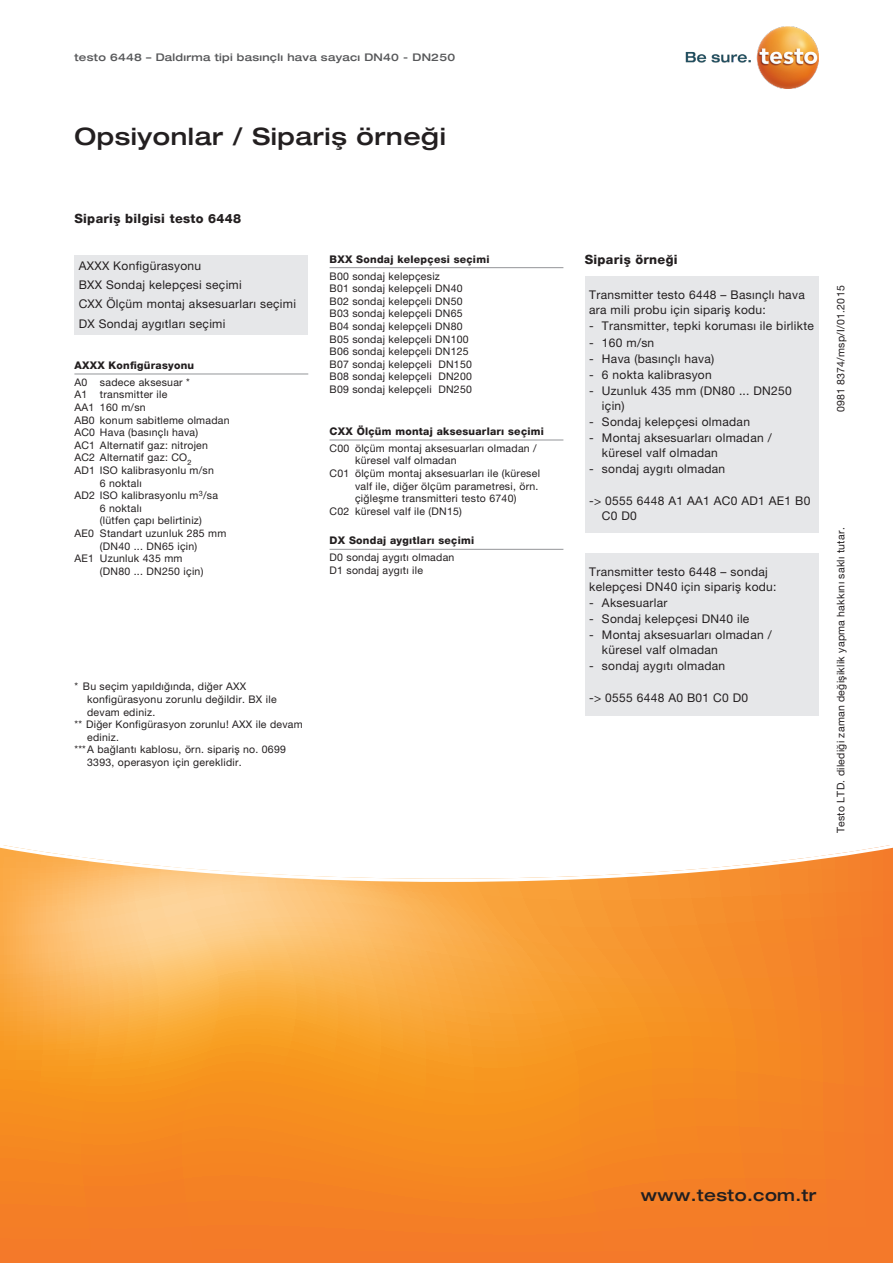
<style>
.page{position:relative;width:893px;height:1263px;background:#fff}
.page>*{position:absolute;margin:0;border:0;box-sizing:border-box;transform-origin:0 0}
.Headline_16pt{font:500 expanded 24px "Helvetica Neue LT Com";letter-spacing:.025em;color:#231f20}
.www_testo_de{font:500 expanded 16.5px "Helvetica Neue LT Com";letter-spacing:.025em;color:#231f20}
.Headline_14_16{font:800 12.75px "Helvetica Neue LT Com";letter-spacing:.025em;color:#231f20}
.Tabelle_Head_1{font:800 12.75px "Helvetica Neue LT Com";letter-spacing:.025em;color:#231f20}
.KMAT{font:12px/15px "Helvetica Neue LTW1 G";letter-spacing:.025em;color:#231f20}
.KMAT-2{font:10.5px/12.6px "Helvetica Neue LTW1 G";letter-spacing:.025em;color:#231f20}
.KMAT_ZT{font:800 10.5px "Helvetica Neue LT Com";letter-spacing:.025em;color:#231f20}
.Rubrik{font:500 expanded 10.5px "Helvetica Neue LT Com";letter-spacing:.025em;color:#57585a}
.KMAT-3{font:800 10.5px "Helvetica Neue LT Com";letter-spacing:.025em;color:#231f20}
</style>
<div class="page">
<svg style="left:0;top:845px;width:893px;height:418px;background:#f79a3f"></svg>
<img style="left:685px;top:27px;width:134px;height:61px">
<div style="left:74px;top:255px;width:234px;height:80px;background:#e6e7e9"></div>
<div style="left:585px;top:276px;width:234px;height:257px;background:#e6e7e9"></div>
<hr style="left:74px;top:374px;width:234px;height:1px;background:#939598">
<div style="left:585px;top:553px;width:234px;height:162px;background:#e6e7e9"></div>
<hr style="left:330px;top:267px;width:233px;height:1px;background:#939598">
<hr style="left:330px;top:440px;width:233px;height:1px;background:#939598">
<hr style="left:330px;top:549px;width:233px;height:1px;background:#939598">
<p class="Rubrik" style="left:74px;top:50px;width:382px">testo 6448 – Daldırma tipi basınçlı hava sayacı DN40 - DN250</p>
<p class="Headline_16pt" style="left:74px;top:121px;width:373px">Opsiyonlar / Sipariş örneği</p>
<p class="Headline_14_16" style="left:74px;top:211px;width:168px">Sipariş bilgisi testo 6448</p>
<p class="KMAT" style="left:79px;top:258px;width:124px">AXXX Konfigürasyonu</p>
<p class="KMAT" style="left:79px;top:277px;width:165px">BXX Sondaj kelepçesi seçimi</p>
<p class="KMAT" style="left:79px;top:297px;width:219px">CXX Ölçüm montaj aksesuarları seçimi</p>
<p class="KMAT" style="left:79px;top:316px;width:148px">DX Sondaj aygıtları seçimi</p>
<p class="KMAT_ZT" style="left:74px;top:359px;width:121px">AXXX Konfigürasyonu</p>
<p class="KMAT-2" style="left:74px;top:376px;width:117px">A0 sadece aksesuar *</p>
<p class="KMAT-2" style="left:74px;top:388px;width:94px">A1 transmitter ile</p>
<p class="KMAT-2" style="left:74px;top:401px;width:73px">AA1 160 m/sn</p>
<p class="KMAT-2" style="left:74px;top:413px;width:157px">AB0 konum sabitleme olmadan</p>
<p class="KMAT-2" style="left:74px;top:426px;width:125px">AC0 Hava (basınçlı hava)</p>
<p class="KMAT-2" style="left:74px;top:439px;width:135px">AC1 Alternatif gaz: nitrojen</p>
<p class="KMAT-2" style="left:74px;top:451px;width:119px">AC2 Alternatif gaz: CO<sub>2</sub></p>
<p class="KMAT-2" style="left:100px;top:464px;width:116px;text-indent:-26px">AD1 ISO kalibrasyonlu m/sn<br>6 noktalı</p>
<p class="KMAT-2" style="left:100px;top:489px;width:120px;text-indent:-26px">AD2 ISO kalibrasyonlu m<sup>3</sup>/sa<br>6 noktalı<br>(lütfen çapı belirtiniz)</p>
<p class="KMAT-2" style="left:74px;top:527px;width:153px;text-align:center">AE0 Standart uzunluk 285 mm (DN40 ... DN65 için)</p>
<p class="KMAT-2" style="left:100px;top:552px;width:105px;text-indent:-26px">AE1 Uzunluk 435 mm (DN80 ... DN250 için)</p>
<p class="KMAT_ZT" style="left:330px;top:253px;width:161px">BXX Sondaj kelepçesi seçimi</p>
<p class="KMAT-2" style="left:330px;top:269px;width:112px">B00 sondaj kelepçesiz</p>
<p class="KMAT-2" style="left:330px;top:282px;width:135px">B01 sondaj kelepçeli DN40</p>
<p class="KMAT-2" style="left:330px;top:295px;width:135px">B02 sondaj kelepçeli DN50</p>
<p class="KMAT-2" style="left:330px;top:307px;width:135px">B03 sondaj kelepçeli DN65</p>
<p class="KMAT-2" style="left:330px;top:320px;width:135px">B04 sondaj kelepçeli DN80</p>
<p class="KMAT-2" style="left:330px;top:332px;width:141px">B05 sondaj kelepçeli DN100</p>
<p class="KMAT-2" style="left:330px;top:345px;width:141px">B06 sondaj kelepçeli DN125</p>
<p class="KMAT-2" style="left:330px;top:358px;width:144px">B07 sondaj kelepçeli DN150</p>
<p class="KMAT-2" style="left:330px;top:370px;width:144px">B08 sondaj kelepçeli DN200</p>
<p class="KMAT-2" style="left:330px;top:383px;width:144px">B09 sondaj kelepçeli DN250</p>
<p class="KMAT_ZT" style="left:330px;top:425px;width:216px">CXX Ölçüm montaj aksesuarları seçimi</p>
<p class="KMAT-2" style="left:355px;top:442px;width:183px;text-indent:-26px">C00 ölçüm montaj aksesuarları olmadan / küresel valf olmadan</p>
<p class="KMAT-2" style="left:355px;top:467px;width:186px;text-indent:-26px">C01 ölçüm montaj aksesuarları ile (küresel valf ile, diğer ölçüm parametresi, örn. çiğleşme transmitteri testo 6740)</p>
<p class="KMAT-2" style="left:330px;top:505px;width:134px">C02 küresel valf ile (DN15)</p>
<p class="KMAT-3" style="left:330px;top:534px;width:146px">DX Sondaj aygıtları seçimi</p>
<p class="KMAT-2" style="left:330px;top:551px;width:126px">D0 sondaj aygıtı olmadan</p>
<p class="KMAT-2" style="left:330px;top:564px;width:95px">D1 sondaj aygıtı ile</p>
<p class="KMAT-2" style="left:87px;top:680px;width:191px;text-indent:-13px">* Bu seçim yapıldığında, diğer AXX konfigürasyonu zorunlu değildir. BX ile devam ediniz.</p>
<p class="KMAT-2" style="left:87px;top:718px;width:217px;text-indent:-13px">** Diğer Konfigürasyon zorunlu! AXX ile devam ediniz.</p>
<p class="KMAT-2" style="left:87px;top:743px;width:200px;text-indent:-13px">***A bağlantı kablosu, örn. sipariş no. 0699<br>3393, operasyon için gereklidir.</p>
<p class="Tabelle_Head_1" style="left:585px;top:252px;width:94px">Sipariş örneği</p>
<p class="KMAT" style="left:589px;top:288px;width:217px">Transmitter testo 6448 – Basınçlı hava ara mili probu için sipariş kodu:</p>
<p class="KMAT" style="left:589px;top:319px;width:226px">- Transmitter, tepki koruması ile birlikte</p>
<p class="KMAT" style="left:589px;top:335px;width:67px">- 160 m/sn</p>
<p class="KMAT" style="left:589px;top:351px;width:127px">- Hava (basınçlı hava)</p>
<p class="KMAT" style="left:589px;top:367px;width:124px">- 6 nokta kalibrasyon</p>
<p class="KMAT" style="left:602px;top:383px;width:191px;text-indent:-13px">- Uzunluk 435 mm (DN80 ... DN250 için)</p>
<p class="KMAT" style="left:589px;top:414px;width:162px">- Sondaj kelepçesi olmadan</p>
<p class="KMAT" style="left:602px;top:430px;width:171px;text-indent:-13px">- Montaj aksesuarları olmadan / küresel valf olmadan</p>
<p class="KMAT" style="left:589px;top:461px;width:138px">- sondaj aygıtı olmadan</p>
<p class="KMAT" style="left:602px;top:493px;width:210px;text-indent:-13px">-&gt; 0555 6448 A1 AA1 AC0 AD1 AE1 B0<br>C0 D0</p>
<p class="KMAT" style="left:589px;top:564px;width:189px">Transmitter testo 6448 – sondaj kelepçesi DN40 için sipariş kodu:</p>
<p class="KMAT" style="left:589px;top:595px;width:80px">- Aksesuarlar</p>
<p class="KMAT" style="left:589px;top:611px;width:162px">- Sondaj kelepçesi DN40 ile</p>
<p class="KMAT" style="left:602px;top:627px;width:171px;text-indent:-13px">- Montaj aksesuarları olmadan / küresel valf olmadan</p>
<p class="KMAT" style="left:589px;top:658px;width:138px">- sondaj aygıtı olmadan</p>
<p class="KMAT" style="left:589px;top:690px;width:160px">-&gt; 0555 6448 A0 B01 C0 D0</p>
<p class="KMAT-2" style="left:834px;top:412px;width:128px;rotate:-90deg">0981 8374/msp/I/01.2015</p>
<p class="KMAT-2" style="left:834px;top:833px;width:308px;rotate:-90deg">Testo LTD. dilediği zaman değişiklik yapma hakkını saklı tutar.</p>
<p class="www_testo_de" style="left:641px;top:1184px;width:177px">www.testo.com.tr</p>
</div>
